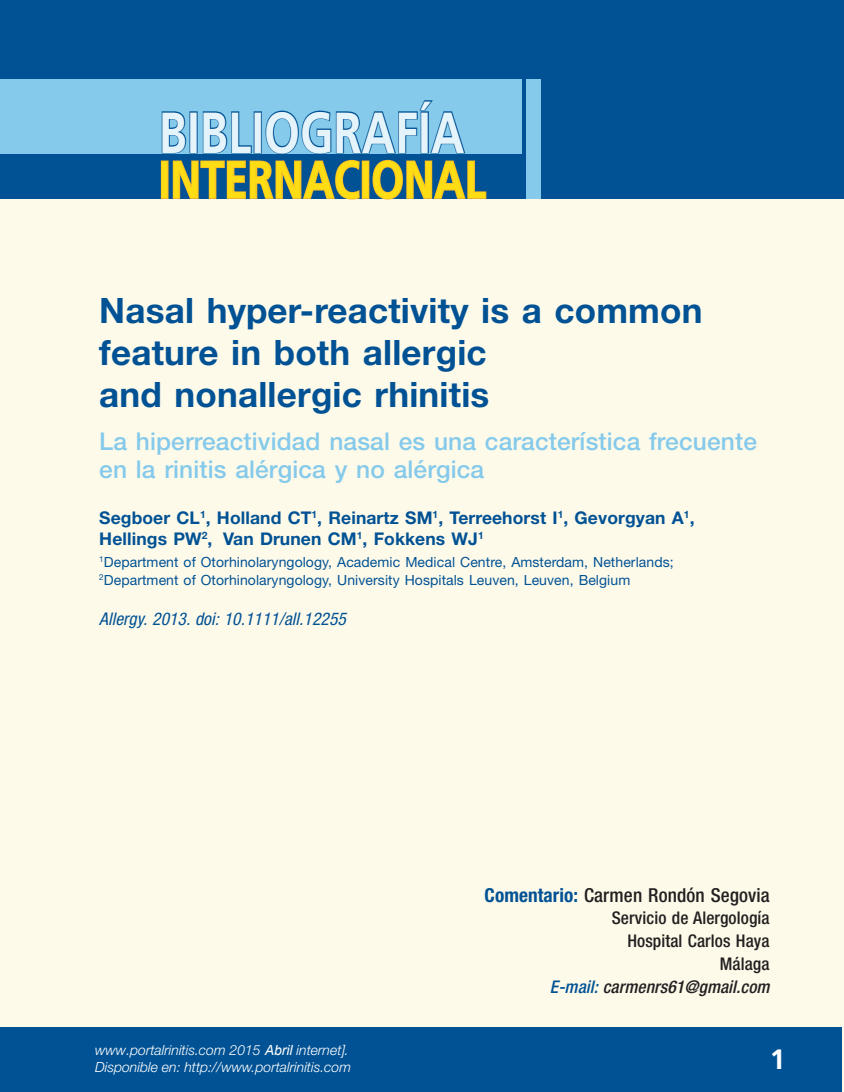
<style>
.page{position:relative;width:844px;height:1092px;background:#fff}
.page>*{position:absolute;margin:0;border:0;box-sizing:border-box;transform-origin:0 0}
.t1{font:700 57.75px "Frutiger LT Std";color:#e5f3fa;scale:.8 1}
.t2{font:700 52.5px "Frutiger LT Std";color:#fedd15;scale:.8 1}
.t3{font:700 35px/42px "Helvetica Neue LT Std";letter-spacing:.005em;color:#015294}
.t4{font:700 28px "Frutiger LT Std";color:#fff}
.t5{font:500 24.5px/28px "Helvetica Neue LT Std";letter-spacing:.005em;color:#85caea}
.t6{font:500 condensed 19.25px "Helvetica Neue LT Std";letter-spacing:.005em;color:#231f20}
.t7{font:700 17.5px/21px "Helvetica Neue LT Std";letter-spacing:.005em;color:#015294}
.t8{font:500 condensed 17.5px/22.8px "Helvetica Neue LT Std";letter-spacing:.005em;color:#231f20;text-align:right}
.t9{font:italic condensed 17.5px "Helvetica Neue LT Std";letter-spacing:.005em;color:#015294}
.t10{font:14px/17.5px "Helvetica Neue LT Std";letter-spacing:.005em;color:#015294}
.t11{font:italic 300 14px/16.8px "Helvetica Neue LT Std";color:#fff}
.s1{font-family:"Arial";font-weight:400}
.s2{font-weight:700;color:#015294}
.s3{font-style:italic;color:#015294}
.s4{font-style:italic}
</style>
<div class="page">
<div style="left:0;top:0;width:843px;height:1091px;background:#fefaea"></div>
<div style="left:0;top:0;width:843px;height:198px;background:#015294"></div>
<div style="left:0;top:79px;width:521px;height:75px;background:#85caea"></div>
<div style="left:525px;top:79px;width:15px;height:119px;background:#85caea"></div>
<svg style="left:161px;top:100px;width:326px;height:100px"></svg>
<div style="left:0;top:1027px;width:842px;height:64px;background:#015294"></div>
<h1 class="t1" style="left:159px;top:98px;width:383px">BIBLIOGRAFÍA</h1>
<h2 class="t2" style="left:159px;top:149px;width:410px">INTERNACIONAL</h2>
<h3 class="t3" style="left:99px;top:288px;width:604px">Nasal hyper-reactivity is a common feature in both allergic<br>and nonallergic rhinitis</h3>
<h3 class="t5" style="left:99px;top:427px;width:659px">La hiperreactividad nasal es una característica frecuente en la rinitis alérgica y no alérgica</h3>
<p class="t7" style="left:99px;top:506px;width:596px">Segboer CL<sup>1</sup>, Holland CT<sup>1</sup>, Reinartz SM<sup>1</sup>, Terreehorst I<sup>1</sup>, Gevorgyan A<sup>1</sup>,<br>Hellings PW<sup>2</sup>, Van Drunen CM<sup>1</sup>, Fokkens WJ<sup>1</sup></p>
<p class="t10" style="left:99px;top:553px;width:575px"><sup>1</sup>Department of Otorhinolaryngology, Academic Medical Centre, Amsterdam, Netherlands;<br><sup>2</sup>Department of Otorhinolaryngology, University Hospitals Leuven, Leuven, Belgium</p>
<p class="t9" style="left:99px;top:609px;width:248px">Allergy. 2013. doi: 10.1111/all.12255</p>
<p class="t11" style="left:95px;top:1041px;width:257px">www.portalrinitis.com 2015 <span class="s1">Abril</span> internet].<br>Disponible en: http://www.portalrinitis.com</p>
<h3 class="t6" style="left:484px;top:883px;width:286px"><span class="s2">Comentario:</span> Carmen Rondón Segovia</h3>
<p class="t8" style="left:549px;top:906px;width:221px">Servicio de Alergología<br>Hospital Carlos Haya<br>Málaga<br><span class="s3">E-mail:</span> <span class="s4">carmenrs61@gmail.com</span></p>
<h3 class="t4" style="left:769px;top:1042px;width:17px">1</h3>
</div>
